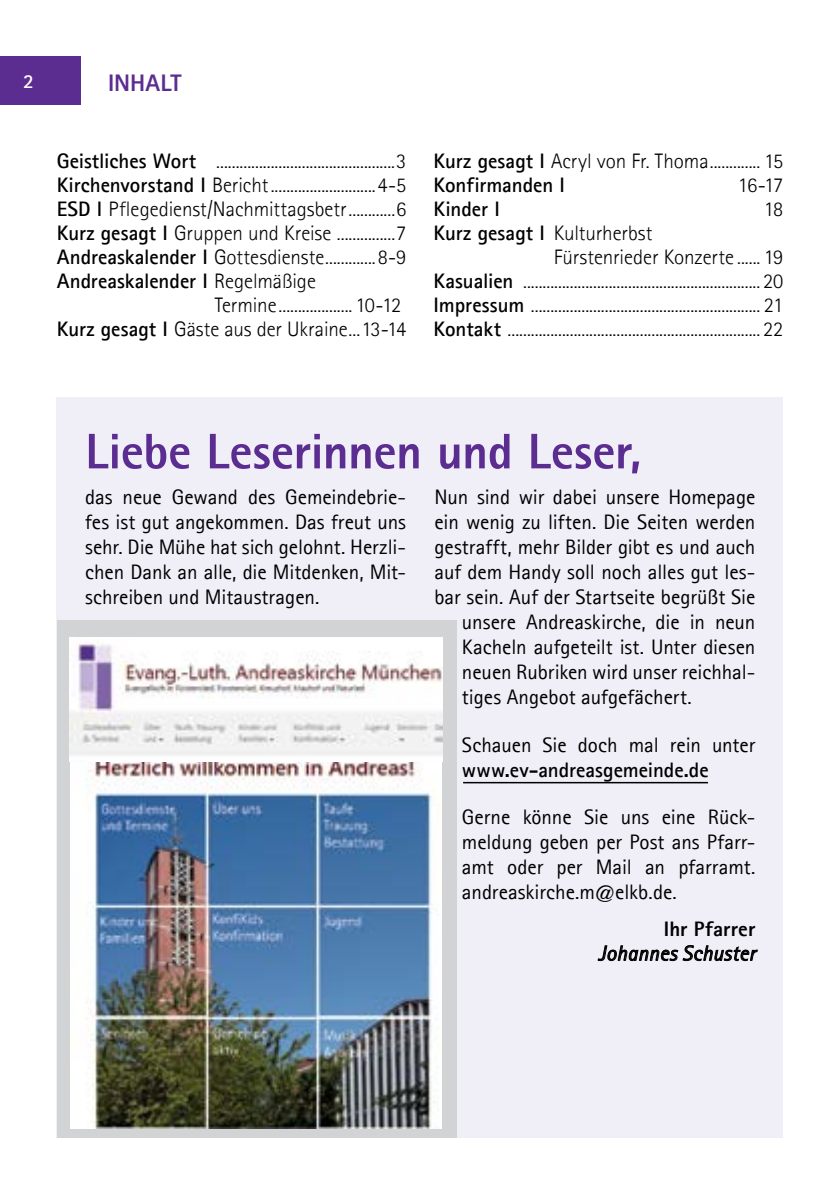
<style>
.page{position:relative;width:840px;height:1191px;background:#fff}
.page>*{position:absolute;margin:0;border:0;box-sizing:border-box;transform-origin:0 0}
.t1{font:800 50px "Agfa Rotis Sans Serif";letter-spacing:-.01em;color:#5c2d91}
.t2{font:800 24px "Agfa Rotis Sans Serif";letter-spacing:.005em;color:#5c2d91}
.t3{font:300 21px/24px "Agfa Rotis Sans Serif";letter-spacing:-.005em;color:#000}
.t4{font:21px/25px "Agfa Rotis Sans Serif";letter-spacing:-.005em;color:#000;text-align:justify}
.t5{font:700 21px "Agfa Rotis Sans Serif";color:#000}
.t6{font:italic 21px "Agfa Rotis Sans Serif";letter-spacing:.02em;color:#000}
.t7{font:800 21px "Agfa Rotis Sans Serif";color:#000}
.t8{font:700 20px "Agfa Rotis Sans Serif";color:#fff}
.s1{font-weight:700}
.s2{font-weight:300}
</style>
<div class="page">
<div style="left:57px;top:397px;width:725px;height:740px;background:#f0eef7"></div>
<svg style="left:597px;top:945px;width:160px;height:17px"></svg>
<div style="left:57px;top:620px;width:399px;height:517px;background:#d1d3d4"></div>
<div style="left:0;top:57px;width:81px;height:48px;background:#5c2d91"></div>
<img style="left:70px;top:761px;width:371px;height:367px">
<img style="left:70px;top:637px;width:372px;height:124px">
<hr style="left:463px;top:782px;width:244px;height:1px;background:#000">
<p class="t8" style="left:23px;top:68px;width:12px">2</p>
<p class="t2" style="left:108px;top:67px;width:75px">Inhalt</p>
<p class="t3" style="left:57px;top:149px;width:351px"><span class="s1">Geistliches Wort</span> ..............................................3</p>
<p class="t3" style="left:57px;top:173px;width:351px"><span class="s1">Kirchenvorstand I</span> Bericht...........................4-5</p>
<p class="t3" style="left:57px;top:197px;width:351px"><span class="s1">ESD I</span> Pflegedienst/Nachmittagsbetr............6</p>
<p class="t3" style="left:57px;top:221px;width:351px"><span class="s1">Kurz gesagt I</span> Gruppen und Kreise ...............7</p>
<p class="t3" style="left:57px;top:245px;width:351px"><span class="s1">Andreaskalender I</span> Gottesdienste.............8-9</p>
<p class="t5" style="left:57px;top:268px;width:260px">Andreaskalender I <span class="s2">Regelmäßige</span></p>
<p class="t3" style="left:215px;top:293px;width:188px">Termine................... 10-12</p>
<p class="t3" style="left:57px;top:317px;width:351px"><span class="s1">Kurz gesagt I</span> Gäste aus der Ukraine...13-14</p>
<p class="t3" style="left:433px;top:149px;width:351px"><span class="s1">Kurz gesagt I</span> Acryl von Fr. Thoma............. 15<br><span class="s1">Konfirmanden I</span></p>
<p class="t3" style="left:737px;top:173px;width:47px">16-17</p>
<p class="t5" style="left:433px;top:196px;width:68px">Kinder I</p>
<p class="t3" style="left:763px;top:197px;width:21px">18</p>
<p class="t3" style="left:433px;top:221px;width:220px"><span class="s1">Kurz gesagt I</span> Kulturherbst</p>
<p class="t3" style="left:553px;top:245px;width:231px">Fürstenrieder Konzerte ...... 19</p>
<p class="t3" style="left:433px;top:269px;width:351px"><span class="s1">Kasualien</span> ............................................................. 20</p>
<p class="t3" style="left:433px;top:293px;width:351px"><span class="s1">Impressum</span> ........................................................... 21</p>
<p class="t3" style="left:433px;top:317px;width:351px"><span class="s1">Kontakt</span> ................................................................. 22</p>
<h1 class="t1" style="left:85px;top:419px;width:557px">Liebe Leserinnen und Leser,</h1>
<p class="t4" style="left:85px;top:484px;width:322px">das neue Gewand des Gemeindebrie&shy;fes ist gut angekommen. Das freut uns sehr. Die Mühe hat sich gelohnt. Herzli&shy;chen Dank an alle, die Mitdenken, Mit&shy;schreiben und Mitaustragen.</p>
<p class="t4" style="left:434px;top:484px;width:322px">Nun sind wir dabei unsere Homepage</p>
<p class="t4" style="left:434px;top:509px;width:322px">ein wenig zu liften. Die Seiten werden</p>
<p class="t4" style="left:434px;top:534px;width:322px">gestrafft, mehr Bilder gibt es und auch</p>
<p class="t4" style="left:434px;top:559px;width:322px">auf dem Handy soll noch alles gut les-</p>
<p class="t4" style="left:434px;top:584px;width:322px">bar sein. Auf der Startseite begrüßt Sie</p>
<p class="t4" style="left:461px;top:609px;width:295px">unsere Andreaskirche, die in neun</p>
<p class="t4" style="left:461px;top:634px;width:295px">Kacheln aufgeteilt ist. Unter diesen</p>
<p class="t4" style="left:461px;top:659px;width:295px">neuen Rubriken wird unser reichhal-</p>
<p class="t4" style="left:461px;top:684px;width:231px">tiges Angebot aufgefächert.</p>
<p class="t4" style="left:461px;top:732px;width:295px">Schauen Sie doch mal rein unter</p>
<p class="t5" style="left:461px;top:756px;width:248px">www.ev-andreasgemeinde.de</p>
<p class="t4" style="left:461px;top:804px;width:295px">Gerne könne Sie uns eine Rück&shy;meldung geben per Post ans Pfarr&shy;amt oder per Mail an pfarramt. andreaskirche.m@elkb.de.</p>
<p class="t7" style="left:663px;top:915px;width:93px">Ihr Pfarrer</p>
<p class="t6" style="left:598px;top:941px;width:159px">Johannes Schuster</p>
</div>
